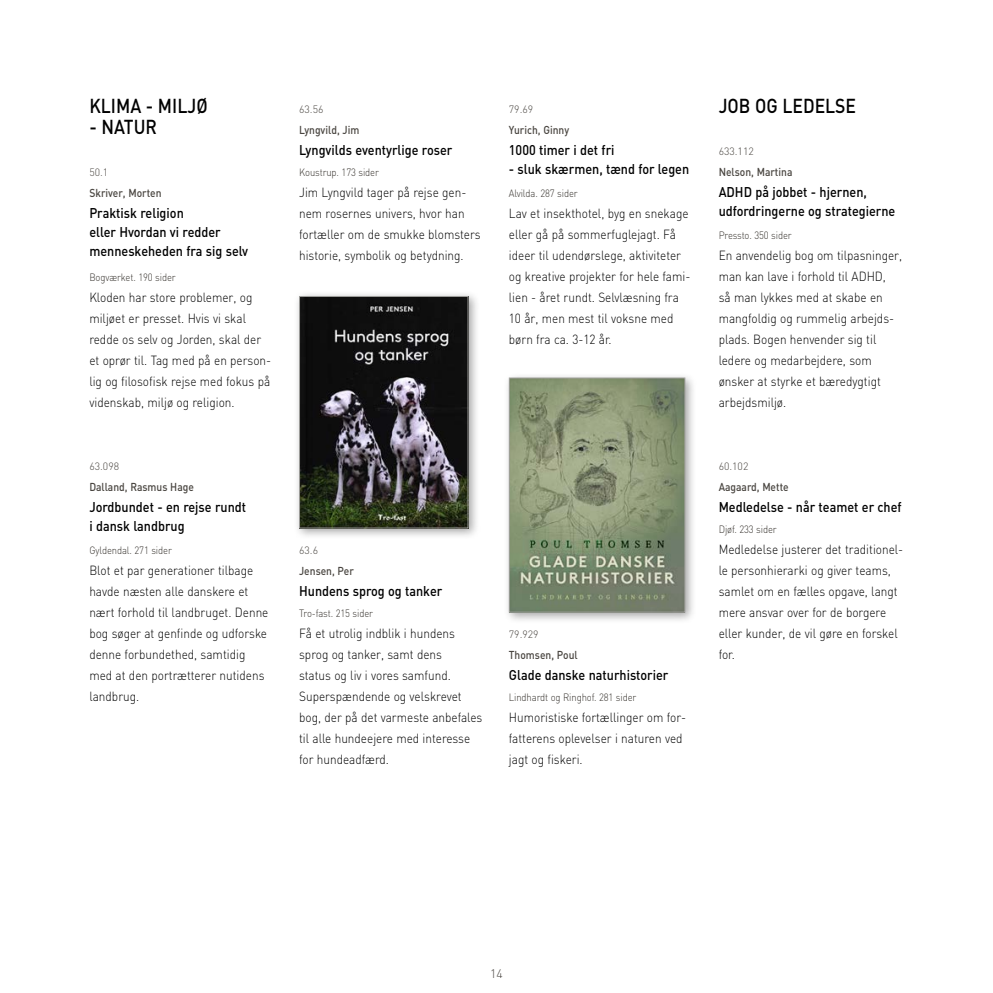
<style>
.page{position:relative;width:993px;height:993px;background:#fff}
.page>*{position:absolute;margin:0;border:0;box-sizing:border-box;transform-origin:0 0}
.id2452{font:500 19.95px "DIN";color:#000;scale:.88 1}
.id176{font:500 14px/19.2px "DIN";color:#000;scale:.9 1}
.id177{font:300 13.12px/21px "DIN";color:#000;scale:.9 1}
.t1{font:300 12.25px "DIN";color:#494540}
.id175{font:500 11.38px "DIN";color:#494540;scale:.9 1}
.id178{font:300 10.5px "DIN";letter-spacing:-.01em;color:#35312c;scale:.9 1}
.id179{font:300 10.5px "DIN";color:#494540}
</style>
<div class="page">
<div style="left:294px;top:290px;width:186px;height:250px;background:#000;opacity:.35"></div>
<img style="left:301px;top:298px;width:165px;height:228px">
<div style="left:299px;top:296px;width:169px;height:232px;border:1px solid #a0a09d"></div>
<div style="left:503px;top:372px;width:193px;height:252px;background:#000;opacity:.35"></div>
<img style="left:510px;top:379px;width:173px;height:231px">
<div style="left:508px;top:377px;width:177px;height:235px;border:1px solid #a0a09d"></div>
<h1 class="id2452" style="left:89px;top:93px;width:136px">KLIMA - MILJØ</h1>
<h1 class="id2452" style="left:89px;top:114px;width:78px">- NATUR</h1>
<p class="id179" style="left:89px;top:165px;width:20px">50.1</p>
<p class="id175" style="left:89px;top:185px;width:82px">Skriver, Morten</p>
<p class="id176" style="left:89px;top:202px;width:178px">Praktisk religion<br>eller Hvordan vi redder menneskeheden fra sig selv</p>
<p class="id178" style="left:89px;top:270px;width:97px">Bogværket. 190 sider</p>
<p class="id177" style="left:89px;top:286px;width:203px">Kloden har store problemer, og miljøet er presset. Hvis vi skal redde os selv og Jorden, skal der et oprør til. Tag med på en person&shy;lig og filosofisk rejse med fokus på videnskab, miljø og religion.</p>
<p class="id179" style="left:89px;top:459px;width:31px">63.098</p>
<p class="id175" style="left:89px;top:479px;width:118px">Dalland, Rasmus Hage</p>
<p class="id176" style="left:89px;top:496px;width:176px">Jordbundet - en rejse rundt i dansk landbrug</p>
<p class="id178" style="left:89px;top:543px;width:93px">Gyldendal. 271 sider</p>
<p class="id177" style="left:89px;top:559px;width:200px">Blot et par generationer tilbage havde næsten alle danskere et nært forhold til landbruget. Denne bog søger at genfinde og udforske denne forbundethed, samtidig med at den portrætterer nutidens landbrug.</p>
<p class="id179" style="left:299px;top:102px;width:26px">63.56</p>
<p class="id175" style="left:299px;top:122px;width:68px">Lyngvild, Jim</p>
<p class="id176" style="left:299px;top:139px;width:172px">Lyngvilds eventyrlige roser</p>
<p class="id178" style="left:299px;top:165px;width:90px">Koustrup. 173 sider</p>
<p class="id177" style="left:299px;top:181px;width:203px">Jim Lyngvild tager på rejse gen&shy;nem rosernes univers, hvor han fortæller om de smukke blomsters historie, symbolik og betydning.</p>
<p class="id179" style="left:508px;top:102px;width:26px">79.69</p>
<p class="id175" style="left:508px;top:122px;width:68px">Yurich, Ginny</p>
<p class="id176" style="left:508px;top:139px;width:119px">1000 timer i det fri</p>
<p class="id176" style="left:508px;top:159px;width:202px">- sluk skærmen, tænd for legen</p>
<p class="id178" style="left:508px;top:186px;width:78px">Alvilda. 287 sider</p>
<p class="id177" style="left:508px;top:202px;width:203px">Lav et insekthotel, byg en snekage eller gå på sommerfuglejagt. Få ideer til udendørslege, aktiviteter og kreative projekter for hele fami&shy;lien - året rundt. Selvlæsning fra<br>10 år, men mest til voksne med børn fra ca. 3-12 år.</p>
<p class="id179" style="left:299px;top:543px;width:20px">63.6</p>
<p class="id175" style="left:299px;top:563px;width:62px">Jensen, Per</p>
<p class="id176" style="left:299px;top:580px;width:160px">Hundens sprog og tanker</p>
<p class="id178" style="left:299px;top:606px;width:84px">Tro-fast. 215 sider</p>
<p class="id177" style="left:299px;top:622px;width:205px">Få et utrolig indblik i hundens sprog og tanker, samt dens<br>status og liv i vores samfund.<br>Superspændende og velskrevet bog, der på det varmeste anbefales til alle hundeejere med interesse for hundeadfærd.</p>
<p class="id179" style="left:508px;top:627px;width:31px">79.929</p>
<p class="id175" style="left:508px;top:647px;width:78px">Thomsen, Poul</p>
<p class="id176" style="left:508px;top:664px;width:179px">Glade danske naturhistorier</p>
<p class="id178" style="left:508px;top:690px;width:143px">Lindhardt og Ringhof. 281 sider</p>
<p class="id177" style="left:508px;top:706px;width:198px">Humoristiske fortællinger om for&shy;fatterens oplevelser i naturen ved jagt og fiskeri.</p>
<h1 class="id2452" style="left:718px;top:93px;width:158px">JOB OG LEDELSE</h1>
<p class="id179" style="left:718px;top:144px;width:37px">633.112</p>
<p class="id175" style="left:718px;top:164px;width:83px">Nelson, Martina</p>
<p class="id176" style="left:718px;top:181px;width:198px">ADHD på jobbet - hjernen, udfordringerne og strategierne</p>
<p class="id178" style="left:718px;top:228px;width:83px">Pressto. 350 sider</p>
<p class="id177" style="left:718px;top:244px;width:205px">En anvendelig bog om tilpasninger, man kan lave i forhold til ADHD,<br>så man lykkes med at skabe en mangfoldig og rummelig arbejds&shy;plads. Bogen henvender sig til ledere og medarbejdere, som ønsker at styrke et bæredygtigt arbejdsmiljø.</p>
<p class="id179" style="left:718px;top:459px;width:31px">60.102</p>
<p class="id175" style="left:718px;top:479px;width:79px">Aagaard, Mette</p>
<p class="id176" style="left:718px;top:496px;width:205px">Medledelse - når teamet er chef</p>
<p class="id178" style="left:718px;top:522px;width:66px">Djøf. 233 sider</p>
<p class="id177" style="left:718px;top:538px;width:206px">Medledelse justerer det traditionel&shy;le personhierarki og giver teams, samlet om en fælles opgave, langt mere ansvar over for de borgere eller kunder, de vil gøre en forskel for.</p>
<p class="t1" style="left:490px;top:965px;width:14px">14</p>
</div>
